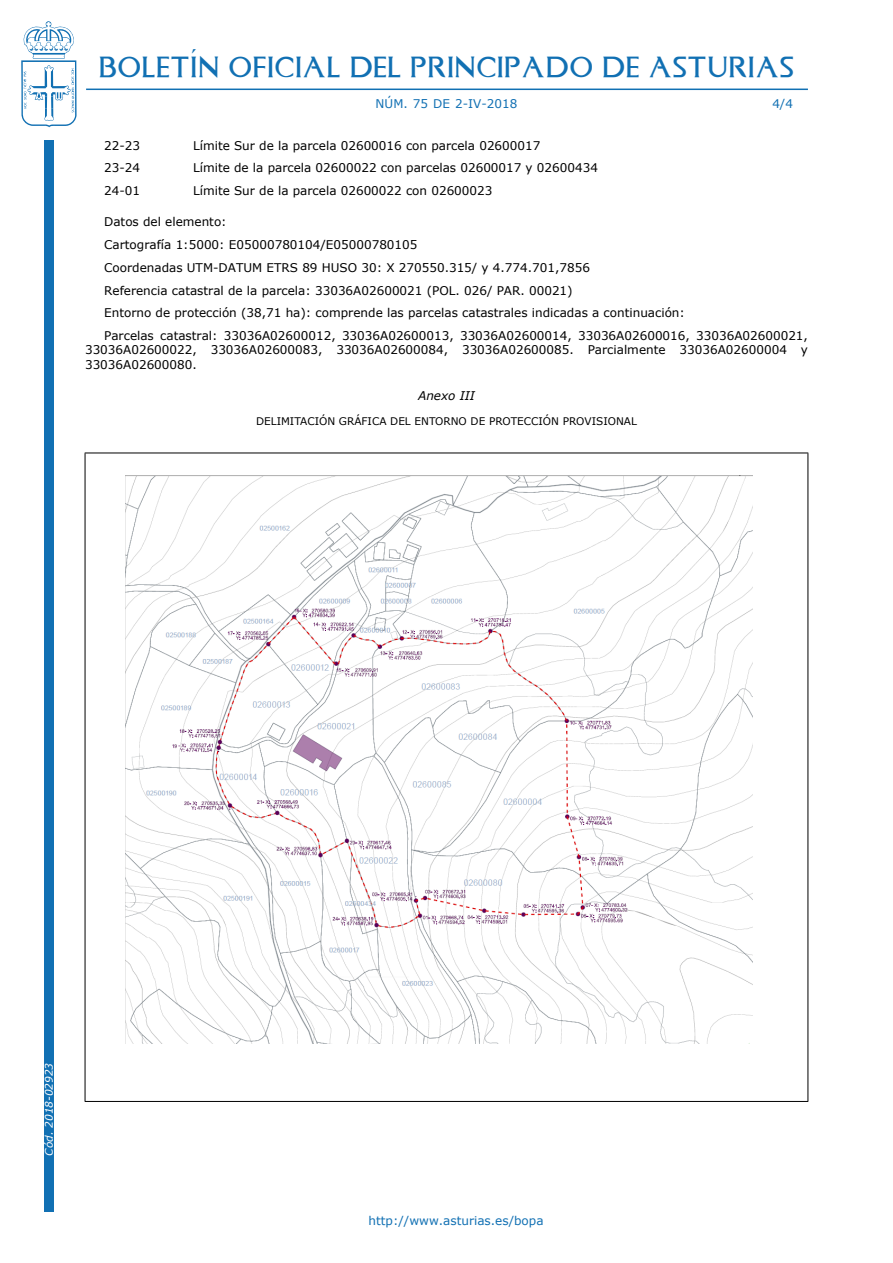
<style>
.page{position:relative;width:893px;height:1263px;background:#fff}
.page>*{position:absolute;margin:0;border:0;box-sizing:border-box;transform-origin:0 0}
.t1{font:24px "Asturica";letter-spacing:.05em;color:#1170b3}
.Parrafo{font:12px/14.2px "Verdana";color:#000;text-align:justify}
.t2{font:12px "Verdana";color:#1170b3}
.Anexo{font:italic 12px "Verdana";color:#000}
.Anexo_Tit{font:10.5px "Verdana";color:#000}
.t3{font:italic 10.5px "Verdana";color:#fff}
</style>
<div class="page">
<div style="left:44px;top:140px;width:10px;height:1072px;background:#1170b3"></div>
<svg style="left:21px;top:21px;width:56px;height:106px"></svg>
<hr style="left:86px;top:89px;width:722px;height:1px;background:#1170b3">
<hr style="left:85px;top:453px;width:723px;height:1px;background:#000">
<hr style="left:85px;top:1101px;width:723px;height:1px;background:#000">
<hr style="left:85px;top:453px;width:1px;height:648px;background:#000">
<hr style="left:807px;top:453px;width:1px;height:648px;background:#000">
<img style="left:125px;top:475px;width:627px;height:569px">
<h1 class="t1" style="left:99px;top:49px;width:696px">BOLETÍN OFICIAL DEL PRINCIPADO DE ASTURIAS</h1>
<p class="t2" style="left:376px;top:96px;width:143px">núm. 75 de 2-iv-2018</p>
<p class="t2" style="left:772px;top:96px;width:22px">4/4</p>
<p class="Parrafo" style="left:104px;top:138px;width:37px">22-23</p>
<p class="Parrafo" style="left:193px;top:138px;width:349px">Límite Sur de la parcela 02600016 con parcela 02600017</p>
<p class="Parrafo" style="left:104px;top:160px;width:37px">23-24</p>
<p class="Parrafo" style="left:193px;top:160px;width:406px">Límite de la parcela 02600022 con parcelas 02600017 y 02600434</p>
<p class="Parrafo" style="left:104px;top:183px;width:37px">24-01</p>
<p class="Parrafo" style="left:193px;top:183px;width:301px">Límite Sur de la parcela 02600022 con 02600023</p>
<p class="Parrafo" style="left:104px;top:214px;width:124px">Datos del elemento:</p>
<p class="Parrafo" style="left:104px;top:237px;width:315px">Cartografía 1:5000: E05000780104/E05000780105</p>
<p class="Parrafo" style="left:104px;top:260px;width:487px">Coordenadas UTM-DATUM ETRS 89 HUSO 30: X 270550.315/ y 4.774.701,7856</p>
<p class="Parrafo" style="left:104px;top:283px;width:470px">Referencia catastral de la parcela: 33036A02600021 (POL. 026/ PAR. 00021)</p>
<p class="Parrafo" style="left:104px;top:305px;width:582px">Entorno de protección (38,71 ha): comprende las parcelas catastrales indicadas a continuación:</p>
<p class="Parrafo" style="left:85px;top:328px;width:724px;text-indent:19px">Parcelas catastral: 33036A02600012, 33036A02600013, 33036A02600014, 33036A02600016, 33036A02600021, 33036A02600022, 33036A02600083, 33036A02600084, 33036A02600085. Parcialmente 33036A02600004 y 33036A02600080.</p>
<p class="Anexo" style="left:418px;top:388px;width:58px">Anexo III</p>
<p class="Anexo_Tit" style="left:256px;top:415px;width:382px">DELIMITACIÓN GRÁFICA DEL ENTORNO de PROTECCIÓN PROVISIONAL</p>
<p class="t3" style="left:42px;top:1155px;width:94px;rotate:-90deg">Cód. 2018-02923</p>
<p class="t2" style="left:369px;top:1213px;width:177px">http://www.asturias.es/bopa</p>
</div>
